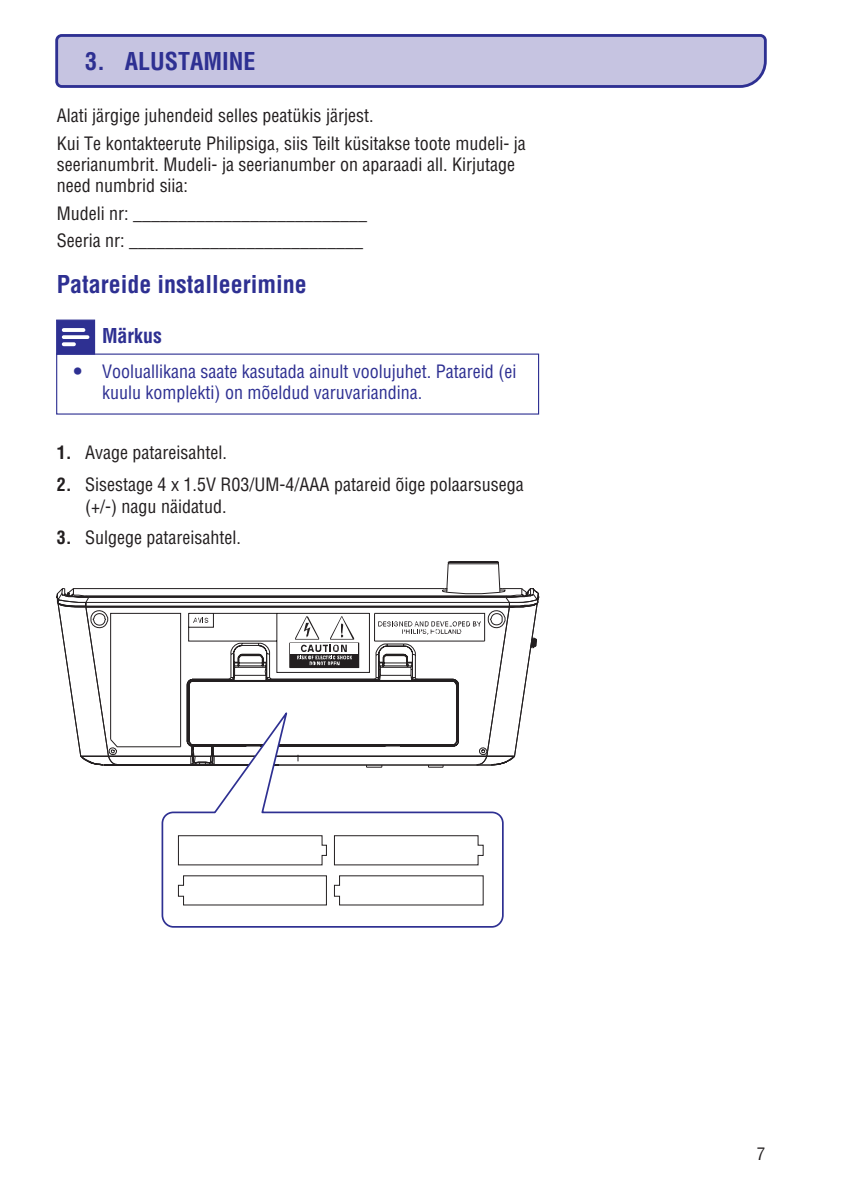
<style>
.page{position:relative;width:842px;height:1192px;background:#fff}
.page>*{position:absolute;margin:0;border:0;box-sizing:border-box;transform-origin:0 0}
.t1{font:700 24px "Rim Helvetica Condensed";color:#2e3092}
.t2{font:700 20px "Rim Helvetica Condensed";color:#2e3092}
.t3{font:18px/27.6px "Rim Helvetica Condensed";color:#231f20}
.t4{font:18px/21.2px "Rim Helvetica Condensed";color:#2e3092}
.t5{font:17px "Rim Helvetica Condensed";color:#231f20}
.s1{font-weight:700}
</style>
<div class="page">
<svg style="left:55px;top:34px;width:712px;height:54px;background:#b5b3d8"></svg>
<div style="left:56px;top:320px;width:39px;height:35px;background:#2e3092;border:1px solid #2e3092"></div>
<svg style="left:62px;top:328px;width:27px;height:18px"></svg>
<svg style="left:161px;top:768px;width:343px;height:160px"></svg>
<svg style="left:178px;top:835px;width:149px;height:30px"></svg>
<svg style="left:334px;top:835px;width:150px;height:30px"></svg>
<svg style="left:334px;top:875px;width:150px;height:30px"></svg>
<svg style="left:178px;top:875px;width:149px;height:30px"></svg>
<svg style="left:56px;top:561px;width:483px;height:207px"></svg>
<h1 class="t1" style="left:85px;top:50px;width:172px">3. ALUSTAMINE</h1>
<p class="t3" style="left:57px;top:103px;width:471px">Alati järgige juhendeid selles peatükis järjest.<br>Kui Te kontakteerute Philipsiga, siis Teilt küsitakse toote mudeli- ja</p>
<p class="t3" style="left:57px;top:155px;width:460px;line-height:21.2px">seerianumbrit. Mudeli- ja seerianumber on aparaadi all. Kirjutage need numbrid siia:</p>
<p class="t3" style="left:57px;top:201px;width:312px">Mudeli nr: __________________________<br>Seeria nr: __________________________</p>
<h1 class="t1" style="left:57px;top:274px;width:252px">Patareide installeerimine</h1>
<p class="t2" style="left:102px;top:327px;width:61px">Märkus</p>
<p class="t4" style="left:102px;top:362px;width:416px">Vooluallikana saate kasutada ainult voolujuhet. Patareid (ei kuulu komplekti) on mõeldud varuvariandina.</p>
<p class="t3" style="left:57px;top:440px;width:172px"><span class="s1">1.</span> Avage patareisahtel.</p>
<p class="t3" style="left:85px;top:475px;width:440px;line-height:21.6px;text-indent:-28px"><span class="s1">2.</span> Sisestage 4 x 1.5V R03/UM-4/AAA patareid õige polaarsusega (+/-) nagu näidatud.</p>
<p class="t3" style="left:57px;top:525px;width:186px"><span class="s1">3.</span> Sulgege patareisahtel.</p>
<p class="t5" style="left:757px;top:1147px;width:10px">7</p>
</div>
